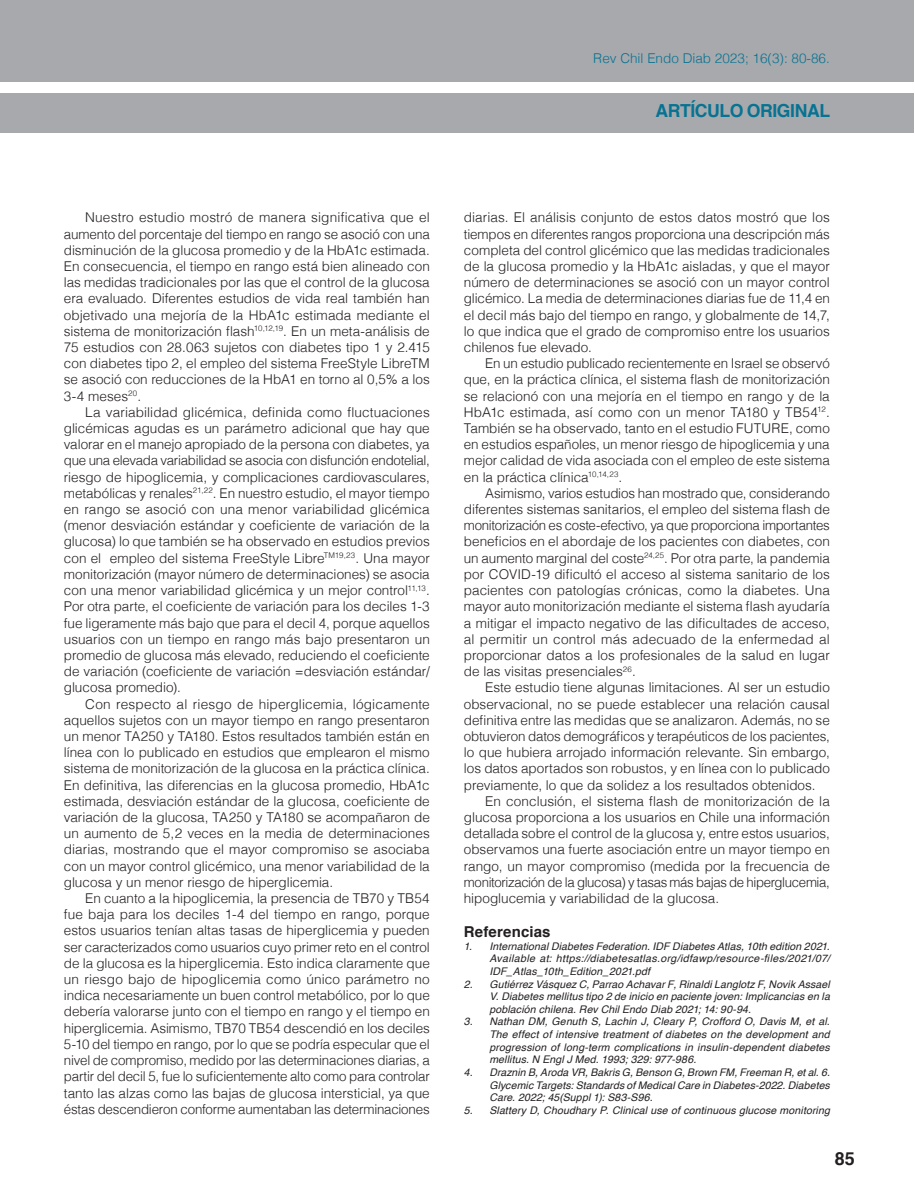
<style>
.page{position:relative;width:915px;height:1191px;background:#fff}
.page>*{position:absolute;margin:0;border:0;box-sizing:border-box;transform-origin:0 0}
.t1{font:700 18px "Helvetica";letter-spacing:-.02em;color:#077392}
.t2{font:700 18px "Helvetica";color:#231f20}
.Sub_titulos_1{font:700 15px "Helvetica";letter-spacing:.005em;color:#231f20}
.Texto{font:300 13.5px/16.2px "Helvetica";letter-spacing:-.005em;color:#231f20;text-align:justify}
.t3{font:300 13.5px "Helvetica";color:#077392}
.Bibliografia{font:italic 10.5px/12.6px "Helvetica";letter-spacing:.015em;color:#231f20;text-align:justify}
</style>
<div class="page">
<div style="left:0;top:0;width:913px;height:81px;background:#a8a9ad"></div>
<div style="left:0;top:93px;width:913px;height:40px;background:#a8a9ad"></div>
<p class="t3" style="left:593px;top:46px;width:238px">Rev Chil Endo Diab 2023; 16(3): 80-86.</p>
<h1 class="t1" style="left:655px;top:96px;width:176px">ARTÍCULO ORIGINAL</h1>
<p class="Texto" style="left:64px;top:208px;width:367px;text-indent:21px">Nuestro estudio mostró de manera significativa que el aumento del porcentaje del tiempo en rango se asoció con una disminución de la glucosa promedio y de la HbA1c estimada.<br>En consecuencia, el tiempo en rango está bien alineado con las medidas tradicionales por las que el control de la glucosa era evaluado. Diferentes estudios de vida real también han objetivado una mejoría de la HbA1c estimada mediante el sistema de monitorización flash<sup>10,12,19</sup>. En un meta-análisis de 75 estudios con 28.063 sujetos con diabetes tipo 1 y 2.415 con diabetes tipo 2, el empleo del sistema FreeStyle LibreTM se asoció con reducciones de la HbA1 en torno al 0,5% a los 3-4 meses<sup>20</sup>.</p>
<p class="Texto" style="left:64px;top:403px;width:367px;text-indent:21px">La variabilidad glicémica, definida como fluctuaciones glicémicas agudas es un parámetro adicional que hay que valorar en el manejo apropiado de la persona con diabetes, ya que una elevada variabilidad se asocia con disfunción endotelial, riesgo de hipoglicemia, y complicaciones cardiovasculares, metabólicas y renales<sup>21,22</sup>. En nuestro estudio, el mayor tiempo en rango se asoció con una menor variabilidad glicémica (menor desviación estándar y coeficiente de variación de la glucosa) lo que también se ha observado en estudios previos con el empleo del sistema FreeStyle Libre<sup>TM19,23</sup>. Una mayor monitorización (mayor número de determinaciones) se asocia con una menor variabilidad glicémica y un mejor control<sup>11,13</sup>.<br>Por otra parte, el coeficiente de variación para los deciles 1-3 fue ligeramente más bajo que para el decil 4, porque aquellos usuarios con un tiempo en rango más bajo presentaron un promedio de glucosa más elevado, reduciendo el coeficiente de variación (coeficiente de variación =desviación estándar/ glucosa promedio).</p>
<p class="Texto" style="left:64px;top:694px;width:367px;text-indent:21px">Con respecto al riesgo de hiperglicemia, lógicamente aquellos sujetos con un mayor tiempo en rango presentaron un menor TA250 y TA180. Estos resultados también están en línea con lo publicado en estudios que emplearon el mismo sistema de monitorización de la glucosa en la práctica clínica.<br>En definitiva, las diferencias en la glucosa promedio, HbA1c estimada, desviación estándar de la glucosa, coeficiente de variación de la glucosa, TA250 y TA180 se acompañaron de un aumento de 5,2 veces en la media de determinaciones diarias, mostrando que el mayor compromiso se asociaba con un mayor control glicémico, una menor variabilidad de la glucosa y un menor riesgo de hiperglicemia.</p>
<p class="Texto" style="left:64px;top:889px;width:367px;text-indent:21px">En cuanto a la hipoglicemia, la presencia de TB70 y TB54 fue baja para los deciles 1-4 del tiempo en rango, porque estos usuarios tenían altas tasas de hiperglicemia y pueden ser caracterizados como usuarios cuyo primer reto en el control de la glucosa es la hiperglicemia. Esto indica claramente que un riesgo bajo de hipoglicemia como único parámetro no indica necesariamente un buen control metabólico, por lo que debería valorarse junto con el tiempo en rango y el tiempo en hiperglicemia. Asimismo, TB70 TB54 descendió en los deciles 5-10 del tiempo en rango, por lo que se podría especular que el nivel de compromiso, medido por las determinaciones diarias, a partir del decil 5, fue lo suficientemente alto como para controlar tanto las alzas como las bajas de glucosa intersticial, ya que éstas descendieron conforme aumentaban las determinaciones</p>
<p class="Texto" style="left:463px;top:208px;width:367px">diarias. El análisis conjunto de estos datos mostró que los tiempos en diferentes rangos proporciona una descripción más completa del control glicémico que las medidas tradicionales de la glucosa promedio y la HbA1c aisladas, y que el mayor número de determinaciones se asoció con un mayor control glicémico. La media de determinaciones diarias fue de 11,4 en el decil más bajo del tiempo en rango, y globalmente de 14,7, lo que indica que el grado de compromiso entre los usuarios chilenos fue elevado.</p>
<p class="Texto" style="left:463px;top:354px;width:367px;text-indent:21px">En un estudio publicado recientemente en Israel se observó que, en la práctica clínica, el sistema flash de monitorización se relacionó con una mejoría en el tiempo en rango y de la HbA1c estimada, así como con un menor TA180 y TB54<sup>12</sup>.<br>También se ha observado, tanto en el estudio FUTURE, como en estudios españoles, un menor riesgo de hipoglicemia y una mejor calidad de vida asociada con el empleo de este sistema en la práctica clínica<sup>10,14,23</sup>.</p>
<p class="Texto" style="left:463px;top:484px;width:367px;text-indent:21px">Asimismo, varios estudios han mostrado que, considerando diferentes sistemas sanitarios, el empleo del sistema flash de monitorización es coste-efectivo, ya que proporciona importantes beneficios en el abordaje de los pacientes con diabetes, con un aumento marginal del coste<sup>24,25</sup>. Por otra parte, la pandemia por COVID-19 dificultó el acceso al sistema sanitario de los pacientes con patologías crónicas, como la diabetes. Una mayor auto monitorización mediante el sistema flash ayudaría a mitigar el impacto negativo de las dificultades de acceso, al permitir un control más adecuado de la enfermedad al proporcionar datos a los profesionales de la salud en lugar de las visitas presenciales<sup>26</sup>.</p>
<p class="Texto" style="left:463px;top:678px;width:367px;text-indent:21px">Este estudio tiene algunas limitaciones. Al ser un estudio observacional, no se puede establecer una relación causal definitiva entre las medidas que se analizaron. Además, no se obtuvieron datos demográficos y terapéuticos de los pacientes, lo que hubiera arrojado información relevante. Sin embargo, los datos aportados son robustos, y en línea con lo publicado previamente, lo que da solidez a los resultados obtenidos.</p>
<p class="Texto" style="left:463px;top:792px;width:367px;text-indent:21px">En conclusión, el sistema flash de monitorización de la glucosa proporciona a los usuarios en Chile una información detallada sobre el control de la glucosa y, entre estos usuarios, observamos una fuerte asociación entre un mayor tiempo en rango, un mayor compromiso (medida por la frecuencia de monitorización de la glucosa) y tasas más bajas de hiperglucemia, hipoglucemia y variabilidad de la glucosa.</p>
<p class="Sub_titulos_1" style="left:463px;top:920px;width:88px">Referencias</p>
<p class="Bibliografia" style="left:489px;top:940px;width:342px;text-indent:-26px">1. International Diabetes Federation. IDF Diabetes Atlas, 10th edition 2021.<br>Available at: https://diabetesatlas.org/idfawp/resource-files/2021/07/ IDF_Atlas_10th_Edition_2021.pdf</p>
<p class="Bibliografia" style="left:489px;top:978px;width:342px;text-indent:-26px">2. Gutiérrez Vásquez C, Parrao Achavar F, Rinaldi Langlotz F, Novik Assael V. Diabetes mellitus tipo 2 de inicio en paciente joven: Implicancias en la población chilena. Rev Chil Endo Diab 2021; 14: 90-94.</p>
<p class="Bibliografia" style="left:489px;top:1015px;width:342px;text-indent:-26px">3. Nathan DM, Genuth S, Lachin J, Cleary P, Crofford O, Davis M, et al.<br>The effect of intensive treatment of diabetes on the development and progression of long-term complications in insulin-dependent diabetes mellitus. N Engl J Med. 1993; 329: 977-986.</p>
<p class="Bibliografia" style="left:489px;top:1066px;width:342px;text-indent:-26px">4. Draznin B, Aroda VR, Bakris G, Benson G, Brown FM, Freeman R, et al. 6.<br>Glycemic Targets: Standards of Medical Care in Diabetes-2022. Diabetes Care. 2022; 45(Suppl 1): S83-S96.</p>
<p class="Bibliografia" style="left:463px;top:1104px;width:367px">5. Slattery D, Choudhary P. Clinical use of continuous glucose monitoring</p>
<h1 class="t2" style="left:834px;top:1144px;width:22px">85</h1>
</div>
